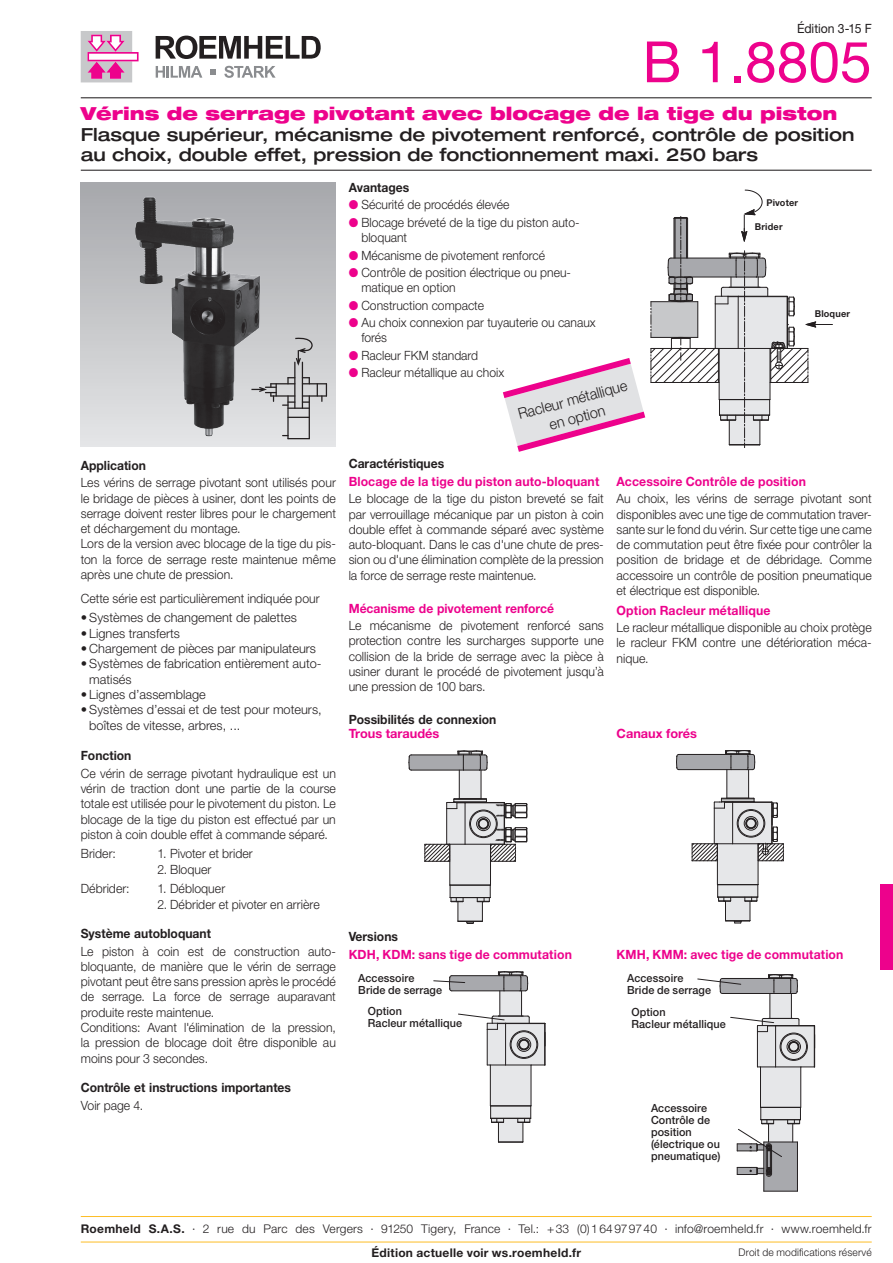
<style>
.page{position:relative;width:893px;height:1263px;background:#fff}
.page>*{position:absolute;margin:0;border:0;box-sizing:border-box;transform-origin:0 0}
.t1{font:57px "Helvetica Neue LT Pro";color:#ed028c}
.t2{font:500 expanded 18px/20.2px "Helvetica Neue LT Pro";color:#231f20}
.t3{font:900 expanded 18px "Helvetica Neue LT Pro";color:#ed028c}
.t4{font:300 15px/18px "Helvetica Neue LT Pro";color:#231f20;text-align:center;scale:.96 1}
.t5{font:300 12.75px/15.3px "Helvetica Neue LT Pro";color:#231f20;text-align:justify;scale:.96 1}
.t6{font:300 12.75px/15.3px "Helvetica Neue LT Pro";color:#231f20;scale:.95 1}
.t7{font:300 12.75px/15.3px "Helvetica Neue LT Pro";color:#231f20}
.t8{font:700 12.75px "Helvetica Neue LT Pro";letter-spacing:.01em;color:#ed028c;scale:.96 1}
.t9{font:700 12.75px "Helvetica Neue LT Pro";color:#231f20;scale:.95 1}
.t10{font:700 12.75px "Helvetica Neue LT Pro";letter-spacing:.01em;color:#ed028c;scale:.95 1}
.t11{font:700 12.75px "Helvetica Neue LT Pro";letter-spacing:.01em;color:#ed028c}
.t12{font:12.75px "Helvetica Neue LT Pro";letter-spacing:-.005em;color:#231f20;scale:.96 1}
.t13{font:300 12px "Helvetica Neue LT Pro";letter-spacing:.015em;color:#231f20}
.t14{font:700 12px "Helvetica Neue LT Pro";letter-spacing:.025em;color:#231f20}
.t15{font:500 11.25px/12px "Helvetica Neue LT Pro";letter-spacing:.01em;color:#231f20;scale:.96 1}
.t16{font:300 10.5px "Helvetica Neue LT Pro";letter-spacing:.01em;color:#231f20}
.t17{font:700 9.45px "Helvetica Neue LT Pro";letter-spacing:.02em;color:#231f20}
.s1{color:#ed028c}
.s2{font-weight:700}
</style>
<div class="page">
<svg style="left:156px;top:36px;width:165px;height:23px"></svg>
<svg style="left:156px;top:66px;width:46px;height:12px"></svg>
<svg style="left:224px;top:66px;width:52px;height:12px"></svg>
<svg style="left:210px;top:69px;width:6px;height:6px"></svg>
<svg style="left:81px;top:31px;width:58px;height:51px"></svg>
<hr style="left:81px;top:170px;width:791px;height:1px;background:#231f20">
<hr style="left:81px;top:97px;width:791px;height:1px;background:#231f20">
<div style="left:81px;top:183px;width:255px;height:263px;background:linear-gradient(to bottom,#a7a8ac,#e4e5e6)"></div>
<img style="left:122px;top:183px;width:167px;height:263px">
<hr style="left:309px;top:396px;width:1px;height:43px;background:#231f20">
<hr style="left:294px;top:362px;width:1px;height:46px;background:#231f20">
<svg style="left:289px;top:417px;width:20px;height:1px"></svg>
<hr style="left:302px;top:362px;width:1px;height:46px;background:#231f20">
<hr style="left:287px;top:396px;width:2px;height:43px;background:#231f20">
<svg style="left:283px;top:435px;width:26px;height:4px"></svg>
<svg style="left:294px;top:337px;width:19px;height:31px"></svg>
<svg style="left:251px;top:377px;width:76px;height:32px;background:#b7b8b9"></svg>
<div style="left:880px;top:884px;width:13px;height:85px;background:#ed028c"></div>
<svg style="left:676px;top:750px;width:108px;height:174px"></svg>
<svg style="left:408px;top:750px;width:120px;height:174px"></svg>
<hr style="left:764px;top:1191px;width:33px;height:1px;background:#231f20">
<svg style="left:502px;top:189px;width:330px;height:263px"></svg>
<svg style="left:433px;top:971px;width:113px;height:172px"></svg>
<svg style="left:697px;top:974px;width:118px;height:217px"></svg>
<hr style="left:81px;top:1242px;width:791px;height:1px;background:#fdbd26">
<hr style="left:81px;top:1216px;width:791px;height:1px;background:#fdbd26">
<p class="t12" style="left:797px;top:20px;width:79px">Édition 3-15 F</p>
<h1 class="t1" style="left:642px;top:27px;width:231px">B 1.8805</h1>
<h2 class="t3" style="left:81px;top:102px;width:758px">Vérins de serrage pivotant avec blocage de la tige du piston</h2>
<h2 class="t2" style="left:81px;top:123px;width:775px">Flasque supérieur, mécanisme de pivotement renforcé, contrôle de position au choix, double effet, pression de fonctionnement maxi. 250 bars</h2>
<p class="t9" style="left:81px;top:457px;width:70px">Application</p>
<p class="t5" style="left:81px;top:475px;width:267px;text-align:left">Les vérins de serrage pivotant sont utilisés pour le bridage de pièces à usiner, dont les points de serrage doivent rester libres pour le chargement et déchargement du montage.<br>Lors de la version avec blocage de la tige du pis&shy;ton la force de serrage reste maintenue même après une chute de pression.</p>
<p class="t5" style="left:81px;top:590px;width:250px">Cette série est particulièrement indiquée pour</p>
<p class="t7" style="left:81px;top:610px;width:218px">• Systèmes de changement de palettes</p>
<p class="t7" style="left:81px;top:625px;width:101px">• Lignes transferts</p>
<p class="t7" style="left:81px;top:641px;width:237px">• Chargement de pièces par manipulateurs</p>
<p class="t7" style="left:89px;top:656px;width:234px;text-indent:-9px">• Systèmes de fabrication entièrement auto&shy;matisés</p>
<p class="t7" style="left:81px;top:686px;width:126px">• Lignes d’assemblage</p>
<p class="t7" style="left:89px;top:702px;width:234px;text-indent:-9px">• Systèmes d’essai et de test pour moteurs, boîtes de vitesse, arbres, ...</p>
<p class="t9" style="left:81px;top:748px;width:55px">Fonction</p>
<p class="t5" style="left:81px;top:765px;width:267px">Ce vérin de serrage pivotant hydraulique est un vérin de traction dont une partie de la course totale est utilisée pour le pivotement du piston. Le blocage de la tige du piston est effectué par un piston à coin double effet à commande séparé.</p>
<p class="t5" style="left:81px;top:846px;width:38px">Brider:</p>
<p class="t5" style="left:157px;top:846px;width:101px">1. Pivoter et brider</p>
<p class="t5" style="left:157px;top:861px;width:58px">2. Bloquer</p>
<p class="t5" style="left:81px;top:881px;width:52px">Débrider:</p>
<p class="t5" style="left:157px;top:881px;width:72px">1. Débloquer</p>
<p class="t5" style="left:157px;top:896px;width:171px">2. Débrider et pivoter en arrière</p>
<p class="t9" style="left:81px;top:926px;width:139px">Système autobloquant</p>
<p class="t5" style="left:81px;top:943px;width:267px;text-align:left">Le piston à coin est de construction auto&shy;bloquante, de manière que le vérin de serrage pivotant peut être sans pression après le procédé de serrage. La force de serrage auparavant produite reste maintenue.<br>Conditions: Avant l'élimination de la pression, la pression de blocage doit être disponible au moins pour 3 secondes.</p>
<p class="t9" style="left:81px;top:1080px;width:223px">Contrôle et instructions importantes</p>
<p class="t5" style="left:81px;top:1097px;width:67px">Voir page 4.</p>
<p class="t9" style="left:349px;top:180px;width:65px">Avantages</p>
<p class="t6" style="left:349px;top:197px;width:171px"><span class="s1">●</span> Sécurité de procédés élevée</p>
<p class="t6" style="left:361px;top:214px;width:231px;text-indent:-13px"><span class="s1">●</span> Blocage bréveté de la tige du piston auto&shy;bloquant</p>
<p class="t6" style="left:349px;top:247px;width:208px"><span class="s1">●</span> Mécanisme de pivotement renforcé</p>
<p class="t6" style="left:361px;top:265px;width:221px;text-indent:-13px"><span class="s1">●</span> Contrôle de position électrique ou pneu&shy;matique en option</p>
<p class="t6" style="left:349px;top:297px;width:144px"><span class="s1">●</span> Construction compacte</p>
<p class="t6" style="left:361px;top:315px;width:248px;text-indent:-13px"><span class="s1">●</span> Au choix connexion par tuyauterie ou canaux forés</p>
<p class="t6" style="left:349px;top:347px;width:138px"><span class="s1">●</span> Racleur FKM standard</p>
<p class="t6" style="left:349px;top:365px;width:165px"><span class="s1">●</span> Racleur métallique au choix</p>
<p class="t4" style="left:516px;top:405px;width:119px;rotate:-15deg">Racleur métallique en option</p>
<p class="t17" style="left:766px;top:197px;width:33px">Pivoter</p>
<p class="t17" style="left:755px;top:220px;width:29px">Brider</p>
<p class="t17" style="left:815px;top:308px;width:37px">Bloquer</p>
<p class="t9" style="left:349px;top:456px;width:102px">Caractéristiques</p>
<p class="t8" style="left:349px;top:473px;width:263px">Blocage de la tige du piston auto-bloquant</p>
<p class="t5" style="left:349px;top:491px;width:267px">Le blocage de la tige du piston breveté se fait par verrouillage mécanique par un piston à coin double effet à commande séparé avec système auto-bloquant. Dans le cas d'une chute de pres&shy;sion ou d'une élimination complète de la pression la force de serrage reste maintenue.</p>
<p class="t10" style="left:349px;top:600px;width:218px">Mécanisme de pivotement renforcé</p>
<p class="t5" style="left:349px;top:617px;width:267px">Le mécanisme de pivotement renforcé sans protection contre les surcharges supporte une collision de la bride de serrage avec la pièce à usiner durant le procédé de pivotement jusqu’à une pression de 100 bars.</p>
<p class="t9" style="left:349px;top:712px;width:157px">Possibilités de connexion</p>
<p class="t11" style="left:349px;top:725px;width:92px">Trous taraudés</p>
<p class="t8" style="left:617px;top:473px;width:199px">Accessoire Contrôle de position</p>
<p class="t5" style="left:617px;top:491px;width:267px">Au choix, les vérins de serrage pivotant sont disponibles avec une tige de commutation traver&shy;sante sur le fond du vérin. Sur cette tige une came de commutation peut être fixée pour contrôler la position de bridage et de débridage. Comme accessoire un contrôle de position pneumatique et électrique est disponible.</p>
<p class="t8" style="left:617px;top:602px;width:162px">Option Racleur métallique</p>
<p class="t5" style="left:617px;top:619px;width:267px">Le racleur métallique disponible au choix protège le racleur FKM contre une détérioration méca&shy;nique.</p>
<p class="t11" style="left:617px;top:725px;width:82px">Canaux forés</p>
<p class="t9" style="left:349px;top:929px;width:53px">Versions</p>
<p class="t8" style="left:349px;top:947px;width:234px">KDH, KDM: sans tige de commutation</p>
<p class="t8" style="left:617px;top:947px;width:238px">KMH, KMM: avec tige de commutation</p>
<p class="t15" style="left:358px;top:972px;width:89px">Accessoire<br>Bride de serrage</p>
<p class="t15" style="left:368px;top:1005px;width:100px">Option<br>Racleur métallique</p>
<p class="t15" style="left:627px;top:971px;width:89px">Accessoire<br>Bride de serrage</p>
<p class="t15" style="left:631px;top:1006px;width:100px">Option<br>Racleur métallique</p>
<p class="t15" style="left:651px;top:1102px;width:74px">Accessoire<br>Contrôle de position (électrique ou pneumatique)</p>
<p class="t13" style="left:81px;top:1222px;width:792px"><span class="s2">Roemheld S.A.S.</span> · 2 rue du Parc des Vergers · 91250 Tigery, France · Tel.: +33 (0)164979740 · info@roemheld.fr · www.roemheld.fr</p>
<p class="t14" style="left:371px;top:1245px;width:211px">Édition actuelle voir ws.roemheld.fr</p>
<p class="t16" style="left:739px;top:1245px;width:135px">Droit de modifications réservé</p>
</div>
